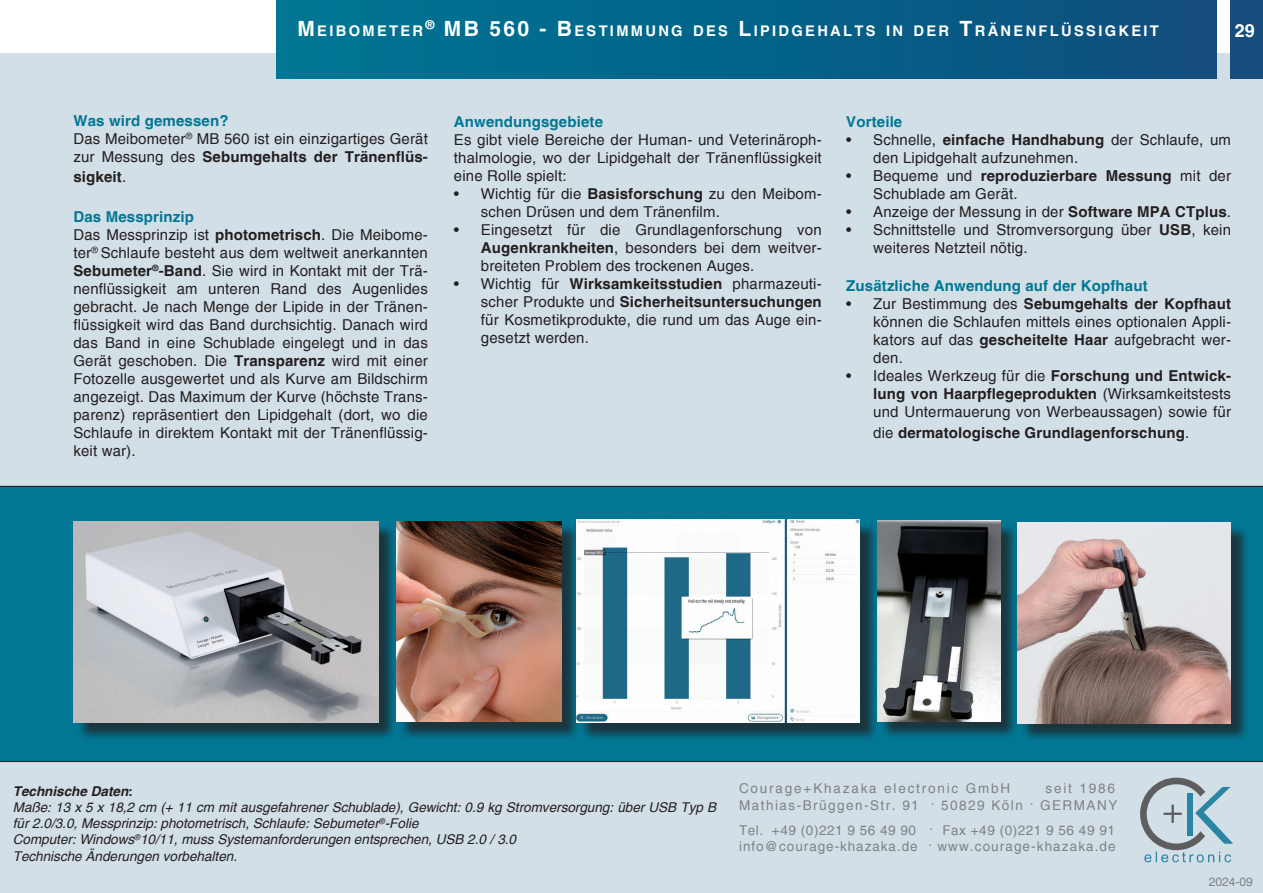
<style>
.page{position:relative;width:1263px;height:893px;background:#fff}
.page>*{position:absolute;margin:0;border:0;box-sizing:border-box;transform-origin:0 0}
.t1{font:700 18px "Helvetica";color:#fff}
.t2{font:15px/18px "Helvetica";letter-spacing:.01em;color:#231f20}
.t3{font:700 15px "Helvetica";letter-spacing:.01em;color:#017794}
.t4{font:700 15px "Helvetica";letter-spacing:.01em;color:#231f20}
.t5{font:700 14.7px "Helvetica";letter-spacing:.155em;color:#fff}
.t6{font:italic 13.5px/16.2px "Helvetica";color:#231f20}
.t7{font:13.5px/16.2px "Helvetica";letter-spacing:.07em;color:#808285}
.t8{font:13.5px/16.2px "Helvetica";letter-spacing:.11em;color:#808285;text-align:right}
.t9{font:13.5px "Helvetica";letter-spacing:.135em;color:#808285}
.t10{font:italic 700 13.5px "Helvetica";color:#231f20}
.t11{font:12px "Helvetica";color:#7d8184}
.s1{font-size:21px}
.s2{font-weight:700;color:#017794}
.s3{font-weight:700}
.s4{font-weight:400}
</style>
<div class="page">
<div style="left:0;top:53px;width:1263px;height:840px;background:#d2dfe7"></div>
<div style="left:276px;top:0;width:940px;height:79px;background:linear-gradient(to right,#007794,#0e4e7d)"></div>
<div style="left:1230px;top:0;width:33px;height:79px;background:#174d7d"></div>
<div style="left:0;top:486px;width:1263px;height:276px;background:#017794"></div>
<svg style="left:1140px;top:778px;width:93px;height:84px"></svg>
<div style="left:76px;top:523px;width:321px;height:218px;background:#231f20;opacity:.75"></div>
<img style="left:74px;top:521px;width:304px;height:202px">
<div style="left:880px;top:523px;width:139px;height:217px;background:#231f20;opacity:.75"></div>
<img style="left:877px;top:521px;width:123px;height:200px">
<div style="left:399px;top:523px;width:181px;height:217px;background:#231f20;opacity:.75"></div>
<img style="left:396px;top:521px;width:165px;height:201px">
<div style="left:1020px;top:525px;width:229px;height:217px;background:#231f20;opacity:.75"></div>
<img style="left:1017px;top:523px;width:214px;height:200px">
<div style="left:579px;top:522px;width:300px;height:219px;background:#231f20;opacity:.75"></div>
<img style="left:577px;top:520px;width:283px;height:203px">
<p class="t5" style="left:297px;top:21px;width:863px"><span class="s1">M</span>EIBOM ETER<sup>®</sup> <span class="s1">MB 560 - B</span>ESTIMM UNG DES <span class="s1">L</span>IPIDGEHALTS IN DER <span class="s1">T</span>RÄNENFLÜSSIGKEIT</p>
<p class="t1" style="left:1235px;top:19px;width:22px">29</p>
<p class="t2" style="left:73px;top:112px;width:356px"><span class="s2">Was wird gemessen?<br></span>Das Meibometer<sup>®</sup> MB 560 ist ein einzigartiges Gerät zur Messung des <span class="s3">Sebumgehalts der Tränenflüs-</span></p>
<p class="t4" style="left:73px;top:168px;width:54px">sigkeit<span class="s4">.</span></p>
<p class="t2" style="left:73px;top:208px;width:356px"><span class="s2">Das Messprinzip<br></span>Das Messprinzip ist <span class="s3">photometrisch</span>. Die Meibome&shy;ter<sup>®</sup> Schlaufe besteht aus dem weltweit anerkannten <span class="s3">Sebumeter</span><sup>®</sup><span class="s3">-Band</span>. Sie wird in Kontakt mit der Trä&shy;nenflüssigkeit am unteren Rand des Augenlides gebracht. Je nach Menge der Lipide in der Tränen&shy;flüssigkeit wird das Band durchsichtig. Danach wird das Band in eine Schublade eingelegt und in das Gerät geschoben. Die <span class="s3">Transparenz</span> wird mit einer Fotozelle ausgewertet und als Kurve am Bildschirm angezeigt. Das Maximum der Kurve (höchste Trans&shy;parenz) repräsentiert den Lipidgehalt (dort, wo die Schlaufe in direktem Kontakt mit der Tränenflüssig&shy;keit war).</p>
<p class="t3" style="left:454px;top:112px;width:151px">Anwendungsgebiete</p>
<p class="t2" style="left:454px;top:131px;width:369px;text-align:justify">Es gibt viele Bereiche der Human- und Veterinäroph&shy;thalmologie, wo der Lipidgehalt der Tränenflüssigkeit eine Rolle spielt:</p>
<p class="t2" style="left:481px;top:185px;width:342px;text-indent:-27px">• Wichtig für die <span class="s3">Basisforschung</span> zu den Meibom&shy;schen Drüsen und dem Tränenfilm.</p>
<p class="t2" style="left:481px;top:221px;width:342px;text-align:justify;text-indent:-27px">• Eingesetzt für die Grundlagenforschung von <span class="s3">Augenkrankheiten</span>, besonders bei dem weitver&shy;breiteten Problem des trockenen Auges.</p>
<p class="t2" style="left:481px;top:275px;width:342px;text-align:justify;text-indent:-27px">• Wichtig für <span class="s3">Wirksamkeitsstudien</span> pharmazeuti&shy;scher Produkte und <span class="s3">Sicherheitsuntersuchungen </span>für Kosmetikprodukte, die rund um das Auge ein&shy;gesetzt werden.</p>
<p class="t3" style="left:846px;top:112px;width:58px">Vorteile</p>
<p class="t2" style="left:873px;top:131px;width:359px;text-indent:-27px">• Schnelle, <span class="s3">einfache Handhabung</span> der Schlaufe, um den Lipidgehalt aufzunehmen.</p>
<p class="t2" style="left:873px;top:167px;width:359px;text-indent:-27px">• Bequeme und <span class="s3">reproduzierbare Messung</span> mit der<br>Schublade am Gerät.</p>
<p class="t2" style="left:846px;top:203px;width:386px">• Anzeige der Messung in der <span class="s3">Software MPA CTplus</span>.</p>
<p class="t2" style="left:873px;top:221px;width:359px;text-indent:-27px">• Schnittstelle und Stromversorgung über <span class="s3">USB</span>, kein weiteres Netzteil nötig.</p>
<p class="t3" style="left:846px;top:276px;width:303px">Zusätzliche Anwendung auf der Kopfhaut</p>
<p class="t2" style="left:873px;top:294px;width:359px;text-align:justify;text-indent:-27px">• Zur Bestimmung des <span class="s3">Sebumgehalts der Kopfhaut </span>können die Schlaufen mittels eines optionalen Appli&shy;kators auf das <span class="s3">gescheitelte Haar</span> aufgebracht wer&shy;den.</p>
<p class="t2" style="left:873px;top:366px;width:359px;text-align:justify;text-indent:-27px">• Ideales Werkzeug für die <span class="s3">Forschung und Entwick&shy;lung von Haarpflegeprodukten</span> (Wirksamkeitstests und Untermauerung von Werbeaussagen) sowie für</p>
<p class="t4" style="left:873px;top:424px;width:317px"><span class="s4">die</span> dermatologische Grundlagenforschung<span class="s4">.</span></p>
<p class="t10" style="left:13px;top:783px;width:122px">Technische Daten:</p>
<p class="t6" style="left:13px;top:799px;width:705px">Maße: 13 x 5 x 18,2 cm (+ 11 cm mit ausgefahrener Schublade), Gewicht: 0.9 kg Stromversorgung: über USB Typ B für 2.0/3.0, Messprinzip: photometrisch, Schlaufe: Sebumeter<sup>®</sup>-Folie<br>Computer: Windows<sup>®</sup>10/11, muss Systemanforderungen entsprechen, USB 2.0 / 3.0<br>Technische Änderungen vorbehalten.</p>
<p class="t9" style="left:739px;top:781px;width:273px">Courage+Khazaka electronic GmbH</p>
<p class="t8" style="left:739px;top:781px;width:380px">seit 1986<br>Mathias-Brüggen-Str. 91 . 50829 Köln . GERMANY</p>
<p class="t7" style="left:739px;top:822px;width:378px">Tel. +49 (0)221 9 56 49 90 . Fax +49 (0)221 9 56 49 91 info@courage-khazaka.de . www.courage-khazaka.de</p>
<p class="t11" style="left:1209px;top:875px;width:46px">2024-09</p>
</div>
